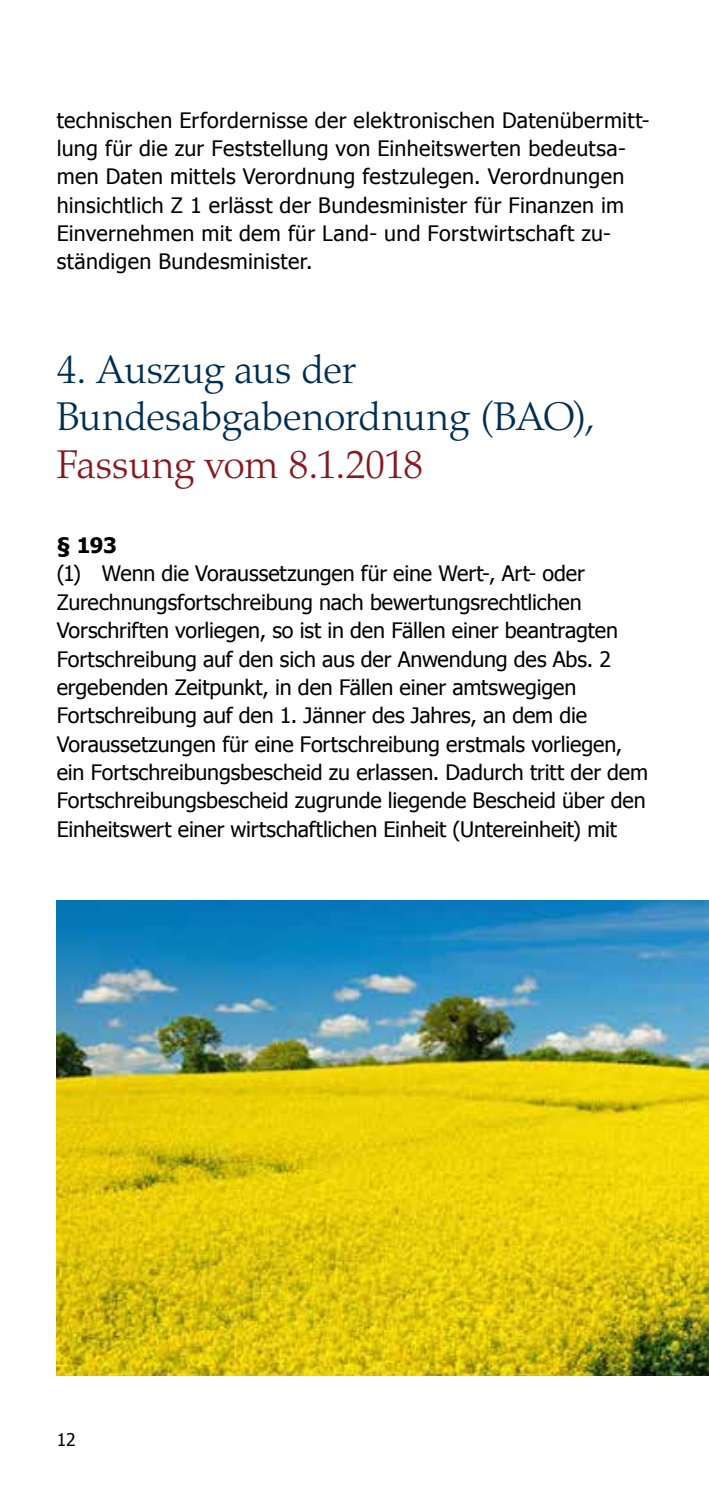
<style>
.page{position:relative;width:709px;height:1489px;background:#fff}
.page>*{position:absolute;margin:0;border:0;box-sizing:border-box;transform-origin:0 0}
.t1{font:300 40px/47.5px "Palatino LT Pro";letter-spacing:-.01em;color:#002e52}
.t2{font:300 40px "Palatino LT Pro";letter-spacing:-.015em;color:#86181e}
.t3{font:21.25px/28.2px "Tahoma";color:#000}
.t4{font:700 21.25px "Tahoma";color:#000}
.t5{font:17.5px "Tahoma";color:#000}
</style>
<div class="page">
<img style="left:57px;top:900px;width:652px;height:475px">
<p class="t3" style="left:57px;top:105px;width:594px">technischen Erfordernisse der elektronischen Datenübermitt&shy;lung für die zur Feststellung von Einheitswerten bedeutsa&shy;men Daten mittels Verordnung festzulegen. Verordnungen hinsichtlich Z 1 erlässt der Bundesminister für Finanzen im Einvernehmen mit dem für Land- und Forstwirtschaft zu&shy;ständigen Bundesminister.</p>
<h1 class="t1" style="left:57px;top:346px;width:540px">4. Auszug aus der<br>Bundesabgabenordnung (BAO),</h1>
<h1 class="t2" style="left:57px;top:440px;width:368px">Fassung vom 8.1.2018</h1>
<p class="t4" style="left:57px;top:532px;width:62px">§ 193</p>
<p class="t3" style="left:57px;top:559px;width:593px">(1) Wenn die Voraussetzungen für eine Wert-, Art- oder Zurechnungsfortschreibung nach bewertungsrechtlichen Vorschriften vorliegen, so ist in den Fällen einer beantragten Fortschreibung auf den sich aus der Anwendung des Abs. 2 ergebenden Zeitpunkt, in den Fällen einer amtswegigen Fortschreibung auf den 1. Jänner des Jahres, an dem die Voraussetzungen für eine Fortschreibung erstmals vorliegen, ein Fortschreibungsbescheid zu erlassen. Dadurch tritt der dem Fortschreibungsbescheid zugrunde liegende Bescheid über den Einheitswert einer wirtschaftlichen Einheit (Untereinheit) mit</p>
<p class="t5" style="left:57px;top:1427px;width:20px">12</p>
</div>
